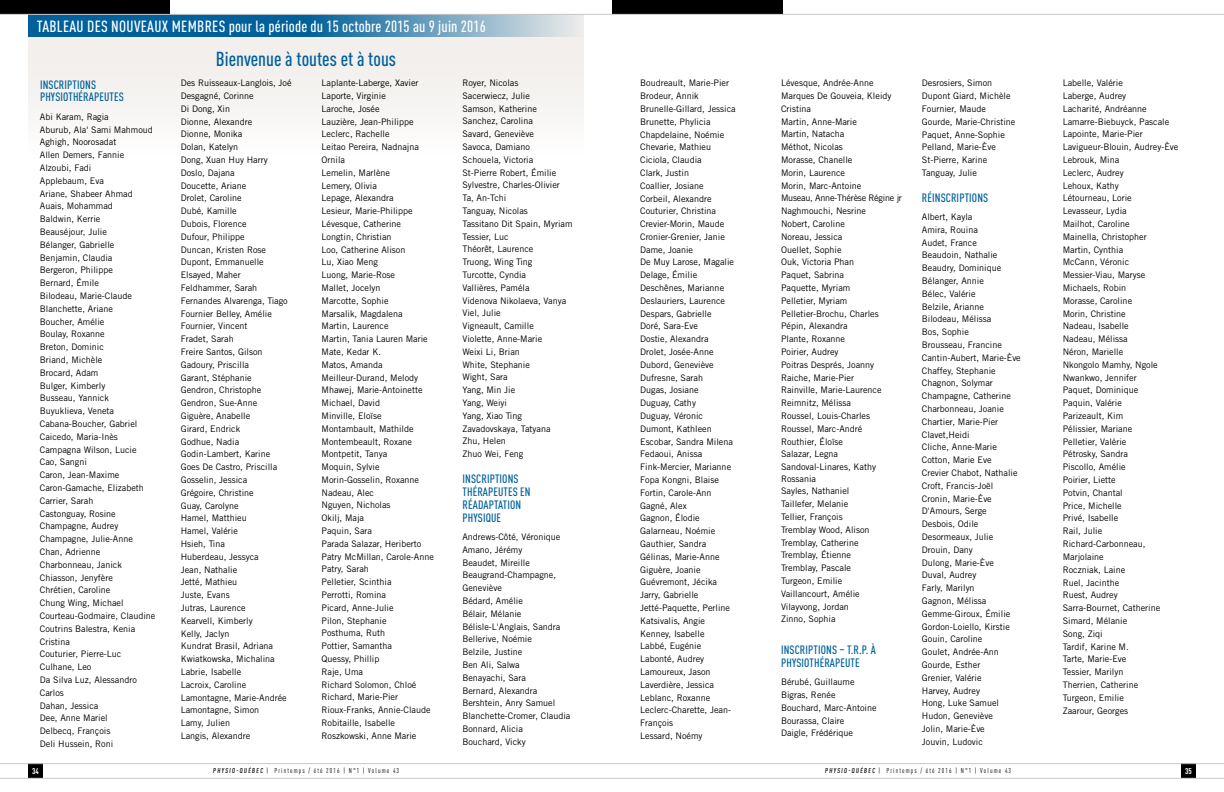
<style>
.page{position:relative;width:1224px;height:792px;background:#fff}
.page>*{position:absolute;margin:0;border:0;box-sizing:border-box;transform-origin:0 0}
.t1{font:500 condensed 20px "DINOT";color:#00609b}
.t2{font:500 condensed 16px "DINOT";letter-spacing:.01em;color:#fff}
.t3{font:500 condensed 12px/12.8px "DINOT";letter-spacing:.01em;color:#00609b}
.t4{font:9px/12.8px "Trade Gothic";color:#000}
.t5{font:700 condensed 8.3px "DINOT";color:#fff}
.t6{font:condensed 7px "DINOT";letter-spacing:.16em;color:#000}
.s1{font-weight:500}
</style>
<div class="page">
<div style="left:28px;top:764px;width:15px;height:14px;background:#000"></div>
<div style="left:1181px;top:764px;width:15px;height:14px;background:#000"></div>
<hr style="left:0;top:763px;width:612px;height:1px;background:#c6c7c8">
<hr style="left:612px;top:763px;width:612px;height:1px;background:#c6c7c8">
<hr style="left:0;top:778px;width:612px;height:1px;background:#c6c7c8">
<hr style="left:612px;top:778px;width:612px;height:1px;background:#c6c7c8">
<div style="left:28px;top:14px;width:555px;height:142px;background:#f5f3f1"></div>
<svg style="left:28px;top:15px;width:556px;height:22px;fill:#00609b"></svg>
<div style="left:0;top:0;width:170px;height:14px;background:#000"></div>
<div style="left:612px;top:0;width:170px;height:14px;background:#000"></div>
<hr style="left:0;top:14px;width:612px;height:1px;background:#c6c7c8">
<hr style="left:612px;top:14px;width:612px;height:1px;background:#c6c7c8">
<h2 class="t2" style="left:37px;top:15px;width:450px">TABLEAU DES NOUVEAUX MEMBRES pour la période du 15 octobre 2015 au 9 juin 2016</h2>
<h3 class="t3" style="left:40px;top:77px;width:85px">INSCRIPTIONS<br>PHYSIOTHÉRAPEUTES</h3>
<p class="t4" style="left:40px;top:110px;width:117px">Abi Karam, Ragia<br>Aburub, Ala' Sami Mahmoud<br>Aghigh, Noorosadat<br>Allen Demers, Fannie<br>Alzoubi, Fadi<br>Applebaum, Eva<br>Ariane, Shabeer Ahmad<br>Auais, Mohammad<br>Baldwin, Kerrie<br>Beauséjour, Julie<br>Bélanger, Gabrielle<br>Benjamin, Claudia<br>Bergeron, Philippe<br>Bernard, Émile<br>Bilodeau, Marie-Claude<br>Blanchette, Ariane<br>Boucher, Amélie<br>Boulay, Roxanne<br>Breton, Dominic<br>Briand, Michèle<br>Brocard, Adam<br>Bulger, Kimberly<br>Busseau, Yannick<br>Buyuklieva, Veneta<br>Cabana-Boucher, Gabriel<br>Caicedo, Maria-Inès<br>Campagna Wilson, Lucie<br>Cao, Sangni<br>Caron, Jean-Maxime<br>Caron-Gamache, Elizabeth<br>Carrier, Sarah<br>Castonguay, Rosine<br>Champagne, Audrey<br>Champagne, Julie-Anne<br>Chan, Adrienne<br>Charbonneau, Janick<br>Chiasson, Jenyfère<br>Chrétien, Caroline<br>Chung Wing, Michael<br>Courteau-Godmaire, Claudine<br>Coutrins Balestra, Kenia<br>Cristina<br>Couturier, Pierre-Luc<br>Culhane, Leo<br>Da Silva Luz, Alessandro<br>Carlos<br>Dahan, Jessica<br>Dee, Anne Mariel<br>Delbecq, François<br>Deli Hussein, Roni</p>
<h1 class="t1" style="left:216px;top:46px;width:182px">Bienvenue à toutes et à tous</h1>
<p class="t4" style="left:181px;top:77px;width:112px">Des Ruisseaux-Langlois, Joé<br>Desgagné, Corinne<br>Di Dong, Xin<br>Dionne, Alexandre<br>Dionne, Monika<br>Dolan, Katelyn<br>Dong, Xuan Huy Harry<br>Doslo, Dajana<br>Doucette, Ariane<br>Drolet, Caroline<br>Dubé, Kamille<br>Dubois, Florence<br>Dufour, Philippe<br>Duncan, Kristen Rose<br>Dupont, Emmanuelle<br>Elsayed, Maher<br>Feldhammer, Sarah<br>Fernandes Alvarenga, Tiago<br>Fournier Belley, Amélie<br>Fournier, Vincent<br>Fradet, Sarah<br>Freire Santos, Gilson<br>Gadoury, Priscilla<br>Garant, Stéphanie<br>Gendron, Christophe<br>Gendron, Sue-Anne<br>Giguère, Anabelle<br>Girard, Endrick<br>Godhue, Nadia<br>Godin-Lambert, Karine<br>Goes De Castro, Priscilla<br>Gosselin, Jessica<br>Grégoire, Christine<br>Guay, Carolyne<br>Hamel, Matthieu<br>Hamel, Valérie<br>Hsieh, Tina<br>Huberdeau, Jessyca<br>Jean, Nathalie<br>Jetté, Mathieu<br>Juste, Evans<br>Jutras, Laurence<br>Kearvell, Kimberly<br>Kelly, Jaclyn<br>Kundrat Brasil, Adriana<br>Kwiatkowska, Michalina<br>Labrie, Isabelle<br>Lacroix, Caroline<br>Lamontagne, Marie-Andrée<br>Lamontagne, Simon<br>Lamy, Julien<br>Langis, Alexandre</p>
<p class="t4" style="left:322px;top:76px;width:114px">Laplante-Laberge, Xavier<br>Laporte, Virginie<br>Laroche, Josée<br>Lauzière, Jean-Philippe<br>Leclerc, Rachelle<br>Leitao Pereira, Nadnajna<br>Ornila<br>Lemelin, Marlène<br>Lemery, Olivia<br>Lepage, Alexandra<br>Lesieur, Marie-Philippe<br>Lévesque, Catherine<br>Longtin, Christian<br>Loo, Catherine Alison<br>Lu, Xiao Meng<br>Luong, Marie-Rose<br>Mallet, Jocelyn<br>Marcotte, Sophie<br>Marsalik, Magdalena<br>Martin, Laurence<br>Martin, Tania Lauren Marie<br>Mate, Kedar K.<br>Matos, Amanda<br>Meilleur-Durand, Melody<br>Mhawej, Marie-Antoinette<br>Michael, David<br>Minville, Eloïse<br>Montambault, Mathilde<br>Montembeault, Roxane<br>Montpetit, Tanya<br>Moquin, Sylvie<br>Morin-Gosselin, Roxanne<br>Nadeau, Alec<br>Nguyen, Nicholas<br>Okilj, Maja<br>Paquin, Sara<br>Parada Salazar, Heriberto<br>Patry McMillan, Carole-Anne<br>Patry, Sarah<br>Pelletier, Scinthia<br>Perrotti, Romina<br>Picard, Anne-Julie<br>Pilon, Stephanie<br>Posthuma, Ruth<br>Pottier, Samantha<br>Quessy, Phillip<br>Raje, Uma<br>Richard Solomon, Chloé<br>Richard, Marie-Pier<br>Rioux-Franks, Annie-Claude<br>Robitaille, Isabelle<br>Roszkowski, Anne Marie</p>
<p class="t4" style="left:462px;top:76px;width:112px">Royer, Nicolas<br>Sacerwiecz, Julie<br>Samson, Katherine<br>Sanchez, Carolina<br>Savard, Geneviève<br>Savoca, Damiano<br>Schouela, Victoria<br>St-Pierre Robert, Émilie<br>Sylvestre, Charles-Olivier<br>Ta, An-Tchi<br>Tanguay, Nicolas<br>Tassitano Dit Spain, Myriam<br>Tessier, Luc<br>Théorêt, Laurence<br>Truong, Wing Ting<br>Turcotte, Cyndia<br>Vallières, Paméla<br>Videnova Nikolaeva, Vanya<br>Viel, Julie<br>Vigneault, Camille<br>Violette, Anne-Marie<br>Weixi Li, Brian<br>White, Stephanie<br>Wight, Sara<br>Yang, Min Jie<br>Yang, Weiyi<br>Yang, Xiao Ting<br>Zavadovskaya, Tatyana<br>Zhu, Helen<br>Zhuo Wei, Feng</p>
<h3 class="t3" style="left:463px;top:472px;width:70px">INSCRIPTIONS<br>THÉRAPEUTES EN<br>RÉADAPTATION<br>PHYSIQUE</h3>
<p class="t4" style="left:462px;top:530px;width:109px">Andrews-Côté, Véronique<br>Amano, Jérémy<br>Beaudet, Mireille<br>Beaugrand-Champagne,<br>Geneviève<br>Bédard, Amélie<br>Bélair, Mélanie<br>Bélisle-L'Anglais, Sandra<br>Bellerive, Noémie<br>Belzile, Justine<br>Ben Ali, Salwa<br>Benayachi, Sara<br>Bernard, Alexandra<br>Bershtein, Anry Samuel<br>Blanchette-Cromer, Claudia<br>Bonnard, Alicia<br>Bouchard, Vicky</p>
<p class="t4" style="left:640px;top:77px;width:97px">Boudreault, Marie-Pier<br>Brodeur, Annik<br>Brunelle-Gillard, Jessica<br>Brunette, Phylicia<br>Chapdelaine, Noémie<br>Chevarie, Mathieu<br>Ciciola, Claudia<br>Clark, Justin<br>Coallier, Josiane<br>Corbeil, Alexandre<br>Couturier, Christina<br>Crevier-Morin, Maude<br>Cronier-Grenier, Janie<br>Dame, Joanie<br>De Muy Larose, Magalie<br>Delage, Émilie<br>Deschênes, Marianne<br>Deslauriers, Laurence<br>Despars, Gabrielle<br>Doré, Sara-Eve<br>Dostie, Alexandra<br>Drolet, Josée-Anne<br>Dubord, Geneviève<br>Dufresne, Sarah<br>Dugas, Josiane<br>Duguay, Cathy<br>Duguay, Véronic<br>Dumont, Kathleen<br>Escobar, Sandra Milena<br>Fedaoui, Anissa<br>Fink-Mercier, Marianne<br>Fopa Kongni, Blaise<br>Fortin, Carole-Ann<br>Gagné, Alex<br>Gagnon, Élodie<br>Galarneau, Noémie<br>Gauthier, Sandra<br>Gélinas, Marie-Anne<br>Giguère, Joanie<br>Guévremont, Jécika<br>Jarry, Gabrielle<br>Jetté-Paquette, Perline<br>Katsivalis, Angie<br>Kenney, Isabelle<br>Labbé, Eugénie<br>Labonté, Audrey<br>Lamoureux, Jason<br>Laverdière, Jessica<br>Leblanc, Roxanne<br>Leclerc-Charette, Jean-<br>François<br>Lessard, Noémy</p>
<p class="t4" style="left:781px;top:77px;width:122px">Lévesque, Andrée-Anne<br>Marques De Gouveia, Kleidy<br>Cristina<br>Martin, Anne-Marie<br>Martin, Natacha<br>Méthot, Nicolas<br>Morasse, Chanelle<br>Morin, Laurence<br>Morin, Marc-Antoine<br>Museau, Anne-Thérèse Régine jr<br>Naghmouchi, Nesrine<br>Nobert, Caroline<br>Noreau, Jessica<br>Ouellet, Sophie<br>Ouk, Victoria Phan<br>Paquet, Sabrina<br>Paquette, Myriam<br>Pelletier, Myriam<br>Pelletier-Brochu, Charles<br>Pépin, Alexandra<br>Plante, Roxanne<br>Poirier, Audrey<br>Poitras Després, Joanny<br>Raiche, Marie-Pier<br>Rainville, Marie-Laurence<br>Reimnitz, Mélissa<br>Roussel, Louis-Charles<br>Roussel, Marc-André<br>Routhier, Éloïse<br>Salazar, Legna<br>Sandoval-Linares, Kathy</p>
<p class="t4" style="left:781px;top:472px;width:90px">Rossania<br>Sayles, Nathaniel<br>Taillefer, Melanie<br>Tellier, François<br>Tremblay Wood, Alison<br>Tremblay, Catherine<br>Tremblay, Étienne<br>Tremblay, Pascale<br>Turgeon, Emilie<br>Vaillancourt, Amélie<br>Vilayvong, Jordan<br>Zinno, Sophia</p>
<h3 class="t3" style="left:781px;top:643px;width:96px">INSCRIPTIONS – T.R.P. À<br>PHYSIOTHÉRAPEUTE</h3>
<p class="t4" style="left:781px;top:675px;width:97px">Bérubé, Guillaume<br>Bigras, Renée<br>Bouchard, Marc-Antoine<br>Bourassa, Claire<br>Daigle, Frédérique</p>
<p class="t4" style="left:922px;top:77px;width:95px">Desrosiers, Simon<br>Dupont Giard, Michèle<br>Fournier, Maude<br>Gourde, Marie-Christine<br>Paquet, Anne-Sophie<br>Pelland, Marie-Ève<br>St-Pierre, Karine<br>Tanguay, Julie</p>
<h3 class="t3" style="left:922px;top:190px;width:68px">RÉINSCRIPTIONS</h3>
<p class="t4" style="left:922px;top:210px;width:100px">Albert, Kayla<br>Amira, Rouina<br>Audet, France<br>Beaudoin, Nathalie<br>Beaudry, Dominique<br>Bélanger, Annie<br>Bélec, Valérie<br>Belzile, Arianne<br>Bilodeau, Mélissa<br>Bos, Sophie<br>Brousseau, Francine<br>Cantin-Aubert, Marie-Ève<br>Chaffey, Stephanie<br>Chagnon, Solymar<br>Champagne, Catherine<br>Charbonneau, Joanie<br>Chartier, Marie-Pier<br>Clavet,Heidi<br>Cliche, Anne-Marie<br>Cotton, Marie Eve<br>Crevier Chabot, Nathalie<br>Croft, Francis-Joël<br>Cronin, Marie-Ève<br>D'Amours, Serge<br>Desbois, Odile<br>Desormeaux, Julie<br>Drouin, Dany<br>Dulong, Marie-Ève<br>Duval, Audrey<br>Farly, Marilyn<br>Gagnon, Mélissa<br>Gemme-Giroux, Émilie<br>Gordon-Loiello, Kirstie<br>Gouin, Caroline<br>Goulet, Andrée-Ann<br>Gourde, Esther<br>Grenier, Valérie<br>Harvey, Audrey<br>Hong, Luke Samuel<br>Hudon, Geneviève<br>Jolin, Marie-Ève<br>Jouvin, Ludovic</p>
<p class="t4" style="left:1063px;top:77px;width:117px">Labelle, Valérie<br>Laberge, Audrey<br>Lacharité, Andréanne<br>Lamarre-Biebuyck, Pascale<br>Lapointe, Marie-Pier<br>Lavigueur-Blouin, Audrey-Ève<br>Lebrouk, Mina<br>Leclerc, Audrey<br>Lehoux, Kathy<br>Létourneau, Lorie<br>Levasseur, Lydia<br>Mailhot, Caroline<br>Mainella, Christopher<br>Martin, Cynthia<br>McCann, Véronic<br>Messier-Viau, Maryse<br>Michaels, Robin<br>Morasse, Caroline<br>Morin, Christine<br>Nadeau, Isabelle<br>Nadeau, Mélissa<br>Néron, Marielle<br>Nkongolo Mamhy, Ngole<br>Nwankwo, Jennifer<br>Paquet, Dominique<br>Paquin, Valérie<br>Parizeault, Kim<br>Pélissier, Mariane<br>Pelletier, Valérie<br>Pétrosky, Sandra<br>Piscollo, Amélie<br>Poirier, Liette<br>Potvin, Chantal<br>Price, Michelle<br>Privé, Isabelle<br>Rail, Julie<br>Richard-Carbonneau,<br>Marjolaine<br>Roczniak, Laine<br>Ruel, Jacinthe<br>Ruest, Audrey<br>Sarra-Bournet, Catherine<br>Simard, Mélanie<br>Song, Ziqi<br>Tardif, Karine M.<br>Tarte, Marie-Eve<br>Tessier, Marilyn<br>Therrien, Catherine<br>Turgeon, Emilie<br>Zaarour, Georges</p>
<p class="t5" style="left:32px;top:766px;width:8px">34</p>
<p class="t6" style="left:213px;top:766px;width:188px"><span class="s1">PHYSIO-QUÉBEC</span> | Printemps / été 2016 | N°1 | Volume 43</p>
<p class="t6" style="left:825px;top:766px;width:188px"><span class="s1">PHYSIO-QUÉBEC</span> | Printemps / été 2016 | N°1 | Volume 43</p>
<p class="t5" style="left:1185px;top:766px;width:8px">35</p>
</div>
